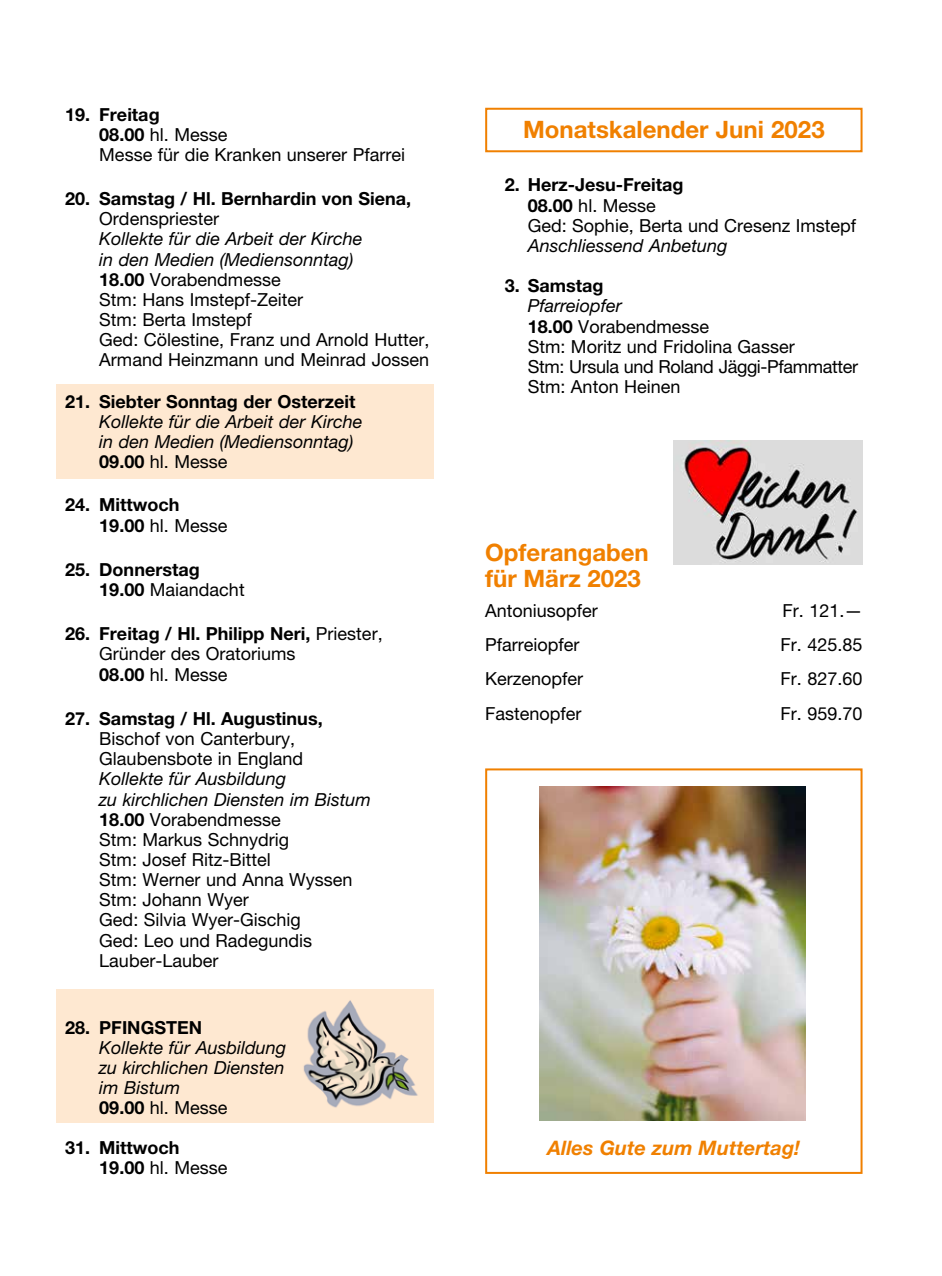
<style>
.page{position:relative;width:942px;height:1276px;background:#fff}
.page>*{position:absolute;margin:0;border:0;box-sizing:border-box;transform-origin:0 0}
.t1{font:700 24px/26.2px "Helvetica Neue LT Pro";color:#f08000}
.t2{font:italic 700 20px "Helvetica Neue LT Pro";color:#f08000}
.t3{font:18px/20.2px "Helvetica Neue LT Pro";color:#000}
.t4{font:700 18px/20.2px "Helvetica Neue LT Pro";color:#000}
.t5{font:italic 18px/20px "Helvetica Neue LT Pro";color:#000}
.s1{font-weight:700}
.s2{font-style:italic}
.s3{font-weight:700;font-style:normal}
.s4{font-style:normal}
.s5{font-weight:400}
</style>
<div class="page">
<div style="left:485px;top:108px;width:377px;height:44px;border:2px solid #f08000"></div>
<div style="left:485px;top:768px;width:377px;height:406px;border:2px solid #f08000"></div>
<img style="left:673px;top:441px;width:189px;height:124px">
<div style="left:57px;top:989px;width:377px;height:134px;background:#fee8d1"></div>
<div style="left:57px;top:384px;width:377px;height:95px;background:#fee8d1"></div>
<img style="left:303px;top:1000px;width:115px;height:108px">
<img style="left:539px;top:787px;width:266px;height:333px">
<p class="t3" style="left:99px;top:104px;width:307px;text-indent:-34px"><span class="s1">19. Freitag<br>08.00</span> hl. Messe<br>Messe für die Kranken unserer Pfarrei</p>
<p class="t4" style="left:65px;top:188px;width:347px">20. Samstag / Hl. Bernhardin von Siena,</p>
<p class="t3" style="left:99px;top:209px;width:121px">Ordenspriester</p>
<p class="t3" style="left:99px;top:229px;width:331px"><span class="s2">Kollekte für die Arbeit der Kirche<br>in den Medien (Mediensonntag)<br></span><span class="s1">18.00</span> Vorabendmesse<br>Stm: Hans Imstepf-Zeiter<br>Stm: Berta Imstepf<br>Ged: Cölestine, Franz und Arnold Hutter,<br>Armand Heinzmann und Meinrad Jossen</p>
<p class="t4" style="left:65px;top:391px;width:291px">21. Siebter Sonntag der Osterzeit</p>
<p class="t5" style="left:99px;top:411px;width:264px">Kollekte für die Arbeit der Kirche in den Medien (Mediensonntag)<br><span class="s3">09.00</span> <span class="s4">hl. Messe</span></p>
<p class="t4" style="left:99px;top:494px;width:130px;text-indent:-34px">24. Mittwoch<br>19.00 <span class="s5">hl. Messe</span></p>
<p class="t4" style="left:99px;top:559px;width:147px;text-indent:-34px">25. Donnerstag<br>19.00 <span class="s5">Maiandacht</span></p>
<p class="t3" style="left:99px;top:623px;width:285px;text-indent:-34px"><span class="s1">26. Freitag / Hl. Philipp Neri,</span> Priester,<br>Gründer des Oratoriums<br><span class="s1">08.00</span> hl. Messe</p>
<p class="t4" style="left:65px;top:708px;width:259px">27. Samstag / Hl. Augustinus,</p>
<p class="t3" style="left:99px;top:728px;width:205px">Bischof von Canterbury,<br>Glaubensbote in England</p>
<p class="t3" style="left:99px;top:768px;width:273px"><span class="s2">Kollekte für Ausbildung<br>zu kirchlichen Diensten im Bistum<br></span><span class="s1">18.00</span> Vorabendmesse<br>Stm: Markus Schnydrig<br>Stm: Josef Ritz-Bittel<br>Stm: Werner und Anna Wyssen<br>Stm: Johann Wyer<br>Ged: Silvia Wyer-Gischig<br>Ged: Leo und Radegundis<br>Lauber-Lauber</p>
<p class="t4" style="left:65px;top:1017px;width:138px">28. PFINGSTEN</p>
<p class="t5" style="left:99px;top:1037px;width:188px">Kollekte für Ausbildung zu kirchlichen Diensten im Bistum<br><span class="s3">09.00</span> <span class="s4">hl. Messe</span></p>
<p class="t4" style="left:99px;top:1137px;width:130px;text-indent:-34px">31. Mittwoch<br>19.00 <span class="s5">hl. Messe</span></p>
<h1 class="t1" style="left:523px;top:116px;width:303px">Monatskalender Juni 2023</h1>
<p class="t3" style="left:527px;top:175px;width:330px;text-indent:-23px"><span class="s1">2. Herz-Jesu-Freitag<br>08.00</span> hl. Messe<br>Ged: Sophie, Berta und Cresenz Imstepf</p>
<p class="t5" style="left:527px;top:235px;width:201px">Anschliessend Anbetung</p>
<p class="t4" style="left:504px;top:275px;width:100px">3. Samstag</p>
<p class="t3" style="left:527px;top:296px;width:332px"><span class="s2">Pfarreiopfer<br></span><span class="s1">18.00</span> Vorabendmesse<br>Stm: Moritz und Fridolina Gasser<br>Stm: Ursula und Roland Jäggi-Pfammatter<br>Stm: Anton Heinen</p>
<h1 class="t1" style="left:485px;top:538px;width:165px">Opferangaben für März 2023</h1>
<p class="t3" style="left:485px;top:600px;width:114px">Antoniusopfer</p>
<p class="t3" style="left:782px;top:600px;width:81px">Fr. 121.—</p>
<p class="t3" style="left:485px;top:634px;width:96px">Pfarreiopfer</p>
<p class="t3" style="left:780px;top:634px;width:83px">Fr. 425.85</p>
<p class="t3" style="left:485px;top:668px;width:99px">Kerzenopfer</p>
<p class="t3" style="left:780px;top:668px;width:83px">Fr. 827.60</p>
<p class="t3" style="left:485px;top:703px;width:98px">Fastenopfer</p>
<p class="t3" style="left:780px;top:703px;width:83px">Fr. 959.70</p>
<p class="t2" style="left:547px;top:1135px;width:254px">Alles Gute zum Muttertag!</p>
</div>
